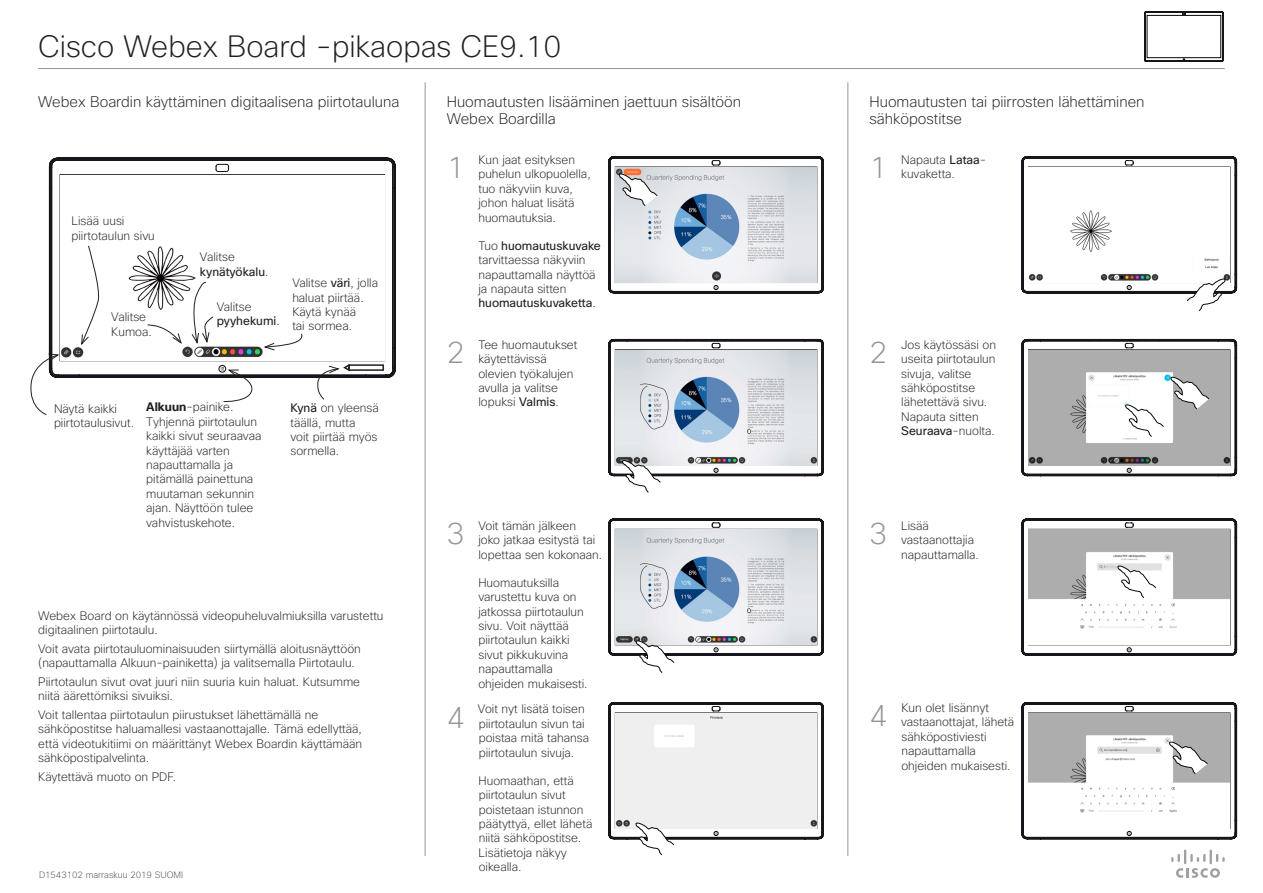
<style>
.page{position:relative;width:1263px;height:893px;background:#fff}
.page>*{position:absolute;margin:0;border:0;box-sizing:border-box;transform-origin:0 0}
.Subhead1{font:200 30px "Cisco Sans";color:#231f20}
.t1{font:200 30px "Cisco Sans";color:#939598}
.Subhead1-2{font:200 15px/17.2px "Cisco Sans";color:#231f20}
.CartoonAnnotation{font:200 12px/14.4px "Cisco Sans";color:#231f20}
.CartoonAnnotation-2{font:12px/14.4px "Cisco Sans";color:#231f20}
.t2{font:200 9px "Cisco Sans";color:#4b4c4d}
.s1{font-weight:200}
.s2{font-weight:400}
.s3{font-weight:700}
</style>
<div class="page">
<hr style="left:425px;top:82px;width:1px;height:774px;background:#939598">
<svg style="left:1171px;top:849px;width:54px;height:29px"></svg>
<hr style="left:38px;top:68px;width:1187px;height:1px;background:#939598">
<hr style="left:847px;top:82px;width:1px;height:774px;background:#939598">
<svg style="left:1144px;top:12px;width:79px;height:50px"></svg>
<svg style="left:49px;top:158px;width:347px;height:220px"></svg>
<div style="left:219px;top:365px;width:7px;height:7px;border:1px solid #080a09;border-radius:50%"></div>
<img style="left:61px;top:175px;width:323px;height:185px">
<div style="left:348px;top:364px;width:36px;height:7px;border:2px solid #231f20"></div>
<svg style="left:81px;top:245px;width:20px;height:101px"></svg>
<svg style="left:30px;top:353px;width:30px;height:62px"></svg>
<svg style="left:221px;top:367px;width:34px;height:35px"></svg>
<svg style="left:316px;top:363px;width:35px;height:37px"></svg>
<svg style="left:263px;top:333px;width:41px;height:18px"></svg>
<svg style="left:190px;top:280px;width:24px;height:65px"></svg>
<svg style="left:147px;top:324px;width:35px;height:21px"></svg>
<svg style="left:608px;top:156px;width:216px;height:137px"></svg>
<svg style="left:1021px;top:156px;width:216px;height:155px"></svg>
<svg style="left:608px;top:339px;width:216px;height:153px"></svg>
<svg style="left:1021px;top:339px;width:216px;height:137px"></svg>
<svg style="left:1021px;top:519px;width:216px;height:136px"></svg>
<svg style="left:1021px;top:702px;width:216px;height:137px"></svg>
<svg style="left:608px;top:519px;width:216px;height:154px"></svg>
<svg style="left:608px;top:702px;width:216px;height:153px"></svg>
<h1 class="Subhead1" style="left:38px;top:27px;width:525px">Cisco Webex Board -pikaopas CE9.10</h1>
<h1 class="Subhead1-2" style="left:38px;top:93px;width:362px">Webex Boardin käyttäminen digitaalisena piirtotauluna</h1>
<p class="CartoonAnnotation" style="left:72px;top:214px;width:85px">Lisää uusi piirtotaulun sivu</p>
<p class="CartoonAnnotation-2" style="left:200px;top:250px;width:70px"><span class="s1">Valitse </span>kynätyökalu<span class="s1">.</span></p>
<p class="CartoonAnnotation" style="left:111px;top:310px;width:42px">Valitse<br>Kumoa.</p>
<p class="CartoonAnnotation-2" style="left:217px;top:299px;width:64px"><span class="s1">Valitse </span>pyyhekumi<span class="s1">.</span></p>
<p class="CartoonAnnotation" style="left:292px;top:276px;width:87px">Valitse <span class="s2">väri</span>, jolla haluat piirtää.<br>Käytä kynää<br>tai sormea.</p>
<h1 class="Subhead1-2" style="left:447px;top:93px;width:296px">Huomautusten lisääminen jaettuun sisältöön<br>Webex Boardilla</h1>
<p class="t1" style="left:447px;top:149px;width:19px">1</p>
<p class="CartoonAnnotation" style="left:478px;top:152px;width:114px">Kun jaat esityksen puhelun ulkopuolella, tuo näkyviin kuva, johon haluat lisätä huomautuksia.</p>
<p class="CartoonAnnotation" style="left:478px;top:238px;width:124px">Tuo <span class="s2">huomautuskuvake </span>tarvittaessa näkyviin napauttamalla näyttöä ja napauta sitten <span class="s2">huomautuskuvaketta</span>.</p>
<h1 class="Subhead1-2" style="left:869px;top:93px;width:277px">Huomautusten tai piirrosten lähettäminen sähköpostitse</h1>
<p class="t1" style="left:869px;top:149px;width:19px">1</p>
<p class="CartoonAnnotation" style="left:901px;top:152px;width:87px">Napauta <span class="s2">Lataa&shy;</span>kuvaketta.</p>
<p class="CartoonAnnotation" style="left:54px;top:401px;width:82px">Näytä kaikki piirtotaulusivut.</p>
<p class="CartoonAnnotation" style="left:146px;top:400px;width:89px"><span class="s3">Alkuun</span>-painike.</p>
<p class="CartoonAnnotation" style="left:146px;top:414px;width:117px">Tyhjennä piirtotaulun kaikki sivut seuraavaa käyttäjää varten napauttamalla ja pitämällä painettuna muutaman sekunnin ajan. Näyttöön tulee vahvistuskehote.</p>
<p class="CartoonAnnotation" style="left:290px;top:401px;width:90px"><span class="s2">Kynä</span> on yleensä täällä, mutta<br>voit piirtää myös sormella.</p>
<p class="CartoonAnnotation" style="left:38px;top:608px;width:347px">Webex Board on käytännössä videopuheluvalmiuksilla varustettu digitaalinen piirtotaulu.</p>
<p class="CartoonAnnotation" style="left:38px;top:641px;width:324px">Voit avata piirtotauluominaisuuden siirtymällä aloitusnäyttöön (napauttamalla Alkuun-painiketta) ja valitsemalla Piirtotaulu.</p>
<p class="CartoonAnnotation" style="left:38px;top:674px;width:323px">Piirtotaulun sivut ovat juuri niin suuria kuin haluat. Kutsumme niitä äärettömiksi sivuiksi.</p>
<p class="CartoonAnnotation" style="left:38px;top:707px;width:325px">Voit tallentaa piirtotaulun piirustukset lähettämällä ne sähköpostitse haluamallesi vastaanottajalle. Tämä edellyttää, että videotukitiimi on määrittänyt Webex Boardin käyttämään sähköpostipalvelinta.</p>
<p class="CartoonAnnotation" style="left:38px;top:769px;width:139px">Käytettävä muoto on PDF.</p>
<p class="t2" style="left:39px;top:869px;width:146px">D1543102 marraskuu 2019 SUOMI</p>
<p class="t1" style="left:447px;top:333px;width:19px">2</p>
<p class="CartoonAnnotation" style="left:478px;top:337px;width:100px">Tee huomautukset käytettävissä olevien työkalujen avulla ja valitse lopuksi <span class="s2">Valmis</span>.</p>
<p class="t1" style="left:447px;top:514px;width:19px">3</p>
<p class="CartoonAnnotation" style="left:478px;top:518px;width:125px">Voit tämän jälkeen<br>joko jatkaa esitystä tai lopettaa sen kokonaan.</p>
<p class="CartoonAnnotation" style="left:478px;top:575px;width:111px">Huomautuksilla varustettu kuva on jatkossa piirtotaulun sivu. Voit näyttää piirtotaulun kaikki sivut pikkukuvina napauttamalla ohjeiden mukaisesti.</p>
<p class="t1" style="left:869px;top:333px;width:19px">2</p>
<p class="CartoonAnnotation" style="left:901px;top:337px;width:96px">Jos käytössäsi on useita piirtotaulun sivuja, valitse sähköpostitse lähetettävä sivu.<br>Napauta sitten<br><span class="s2">Seuraava</span>-nuolta.</p>
<p class="t1" style="left:869px;top:514px;width:19px">3</p>
<p class="CartoonAnnotation" style="left:901px;top:518px;width:79px">Lisää vastaanottajia napauttamalla.</p>
<p class="t1" style="left:447px;top:698px;width:19px">4</p>
<p class="CartoonAnnotation" style="left:901px;top:700px;width:115px">Kun olet lisännyt vastaanottajat, lähetä sähköpostiviesti napauttamalla ohjeiden mukaisesti.</p>
<p class="CartoonAnnotation" style="left:478px;top:702px;width:113px">Voit nyt lisätä toisen piirtotaulun sivun tai poistaa mitä tahansa piirtotaulun sivuja.</p>
<p class="CartoonAnnotation" style="left:479px;top:773px;width:115px">Huomaathan, että piirtotaulun sivut poistetaan istunnon päätyttyä, ellet lähetä niitä sähköpostitse.<br>Lisätietoja näkyy oikealla.</p>
<p class="t1" style="left:869px;top:696px;width:19px">4</p>
</div>
